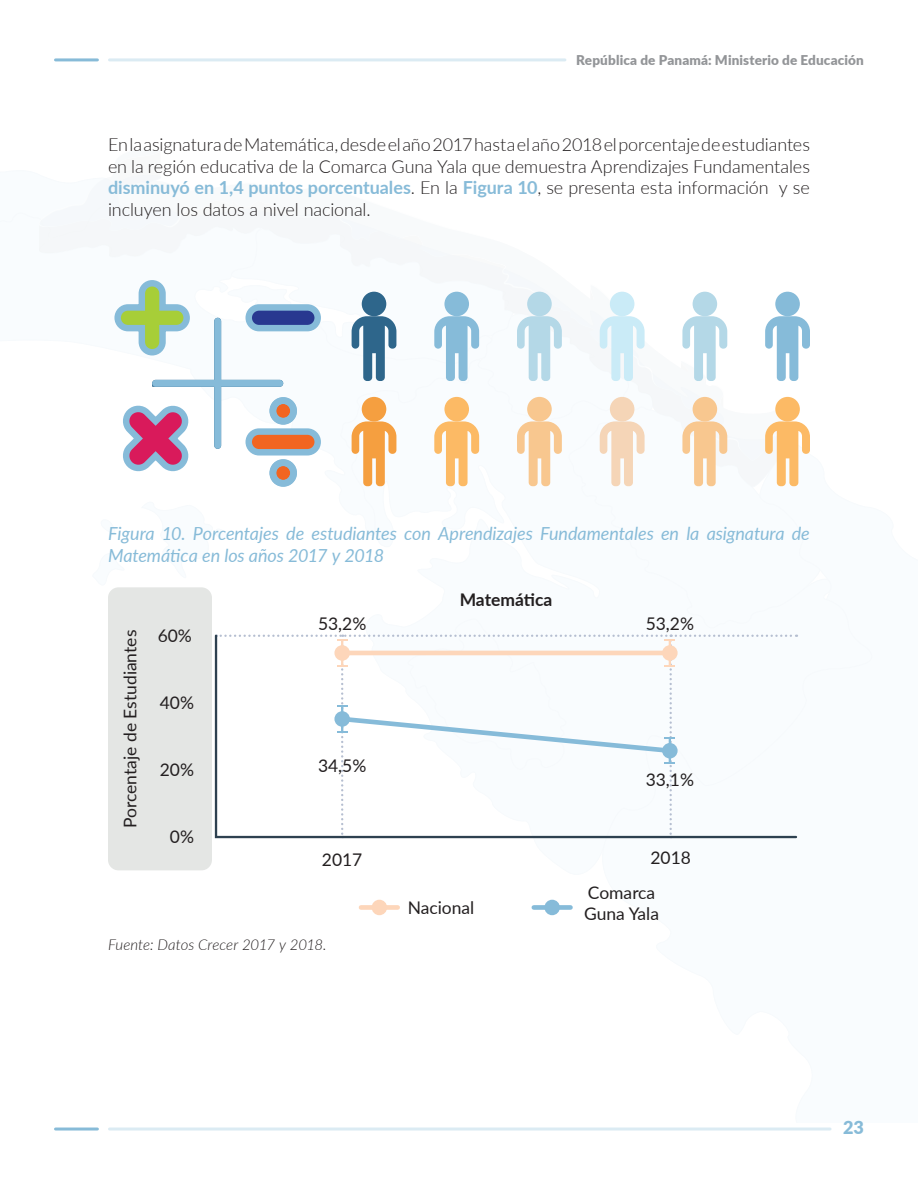
<style>
.page{position:relative;width:918px;height:1188px;background:#fff}
.page>*{position:absolute;margin:0;border:0;box-sizing:border-box;transform-origin:0 0}
.Cuerpos_de_texto_1_c{font:300 18px/21.6px "Lato";letter-spacing:-.01em;color:#231f20;text-align:justify}
.Figuras{font:italic 18px/21.6px "Lato";letter-spacing:-.005em;color:#87bbd8}
.t1{font:900 18px "Lato";color:#87bbd8}
.t2{font:17.4px/21px "Lato";color:#231f20}
.t3{font:700 17.4px "Lato";letter-spacing:-.005em;color:#231f20}
.Fuentes_Tablas_figur{font:italic 300 15px "Lato";letter-spacing:-.005em;color:#231f20}
.t4{font:900 13.5px "Lato";letter-spacing:.01em;color:#939598}
.s1{font-weight:700;color:#87bbd8}
</style>
<div class="page">
<hr style="left:110px;top:58px;width:455px;height:3px;background:#dbebf3">
<hr style="left:110px;top:1128px;width:720px;height:3px;background:#dbebf3">
<hr style="left:56px;top:58px;width:41px;height:3px;background:#87bbd8">
<hr style="left:56px;top:1128px;width:41px;height:3px;background:#87bbd8">
<div style="left:108px;top:587px;width:104px;height:283px;background:#e4e6e4;border-radius:10px"></div>
<div style="left:361px;top:905px;width:37px;height:5px;background:#fdd6ba"></div>
<div style="left:372px;top:900px;width:15px;height:15px;background:#fdd6ba;border-radius:50%"></div>
<div style="left:544px;top:900px;width:16px;height:15px;background:#86bbd9;border-radius:50%"></div>
<div style="left:534px;top:905px;width:36px;height:5px;background:#86bbd9"></div>
<svg style="left:216px;top:634px;width:581px;height:204px"></svg>
<svg style="left:39px;top:175px;width:614px;height:312px"></svg>
<div style="left:693px;top:292px;width:24px;height:24px;background:#b4d8e7;border-radius:50%"></div>
<svg style="left:681px;top:316px;width:61px;height:170px"></svg>
<div style="left:775px;top:292px;width:25px;height:24px;background:#86bbd9;border-radius:50%"></div>
<svg style="left:765px;top:316px;width:45px;height:65px"></svg>
<div style="left:775px;top:397px;width:25px;height:24px;background:#fcba65;border-radius:50%"></div>
<svg style="left:765px;top:409px;width:45px;height:77px"></svg>
<p class="t4" style="left:576px;top:50px;width:289px">República de Panamá: Ministerio de Educación</p>
<p class="Cuerpos_de_texto_1_c" style="left:108px;top:133px;width:704px">En la asignatura de Matemática, desde el año 2017 hasta el año 2018 el porcentaje de estudiantes en la región educativa de la Comarca Guna Yala que demuestra Aprendizajes Fundamentales <span class="s1">disminuyó en 1,4 puntos porcentuales</span>. En la <span class="s1">Figura 10</span>, se presenta esta información y se incluyen los datos a nivel nacional.</p>
<p class="Figuras" style="left:108px;top:522px;width:703px">Figura 10. Porcentajes de estudiantes con Aprendizajes Fundamentales en la asignatura de<br>Matemática en los años 2017 y 2018</p>
<p class="t2" style="left:119px;top:828px;width:199px;rotate:-90deg">Porcentaje de Estudiantes</p>
<p class="t2" style="left:158px;top:625px;width:36px">60%</p>
<p class="t2" style="left:160px;top:691px;width:36px">40%</p>
<p class="t2" style="left:160px;top:758px;width:36px">20%</p>
<p class="t2" style="left:170px;top:826px;width:26px">0%</p>
<p class="t3" style="left:460px;top:587px;width:94px">Matemática</p>
<p class="t2" style="left:318px;top:612px;width:50px">53,2%</p>
<p class="t2" style="left:646px;top:612px;width:50px">53,2%</p>
<p class="t2" style="left:318px;top:754px;width:50px">34,5%</p>
<p class="t2" style="left:646px;top:769px;width:50px">33,1%</p>
<p class="t2" style="left:322px;top:849px;width:42px">2017</p>
<p class="t2" style="left:650px;top:846px;width:42px">2018</p>
<p class="t2" style="left:408px;top:896px;width:68px">Nacional</p>
<p class="t2" style="left:584px;top:882px;width:76px">Comarca<br>Guna Yala</p>
<p class="Fuentes_Tablas_figur" style="left:108px;top:935px;width:220px">Fuente: Datos Crecer 2017 y 2018.</p>
<p class="t1" style="left:843px;top:1114px;width:22px">23</p>
</div>
